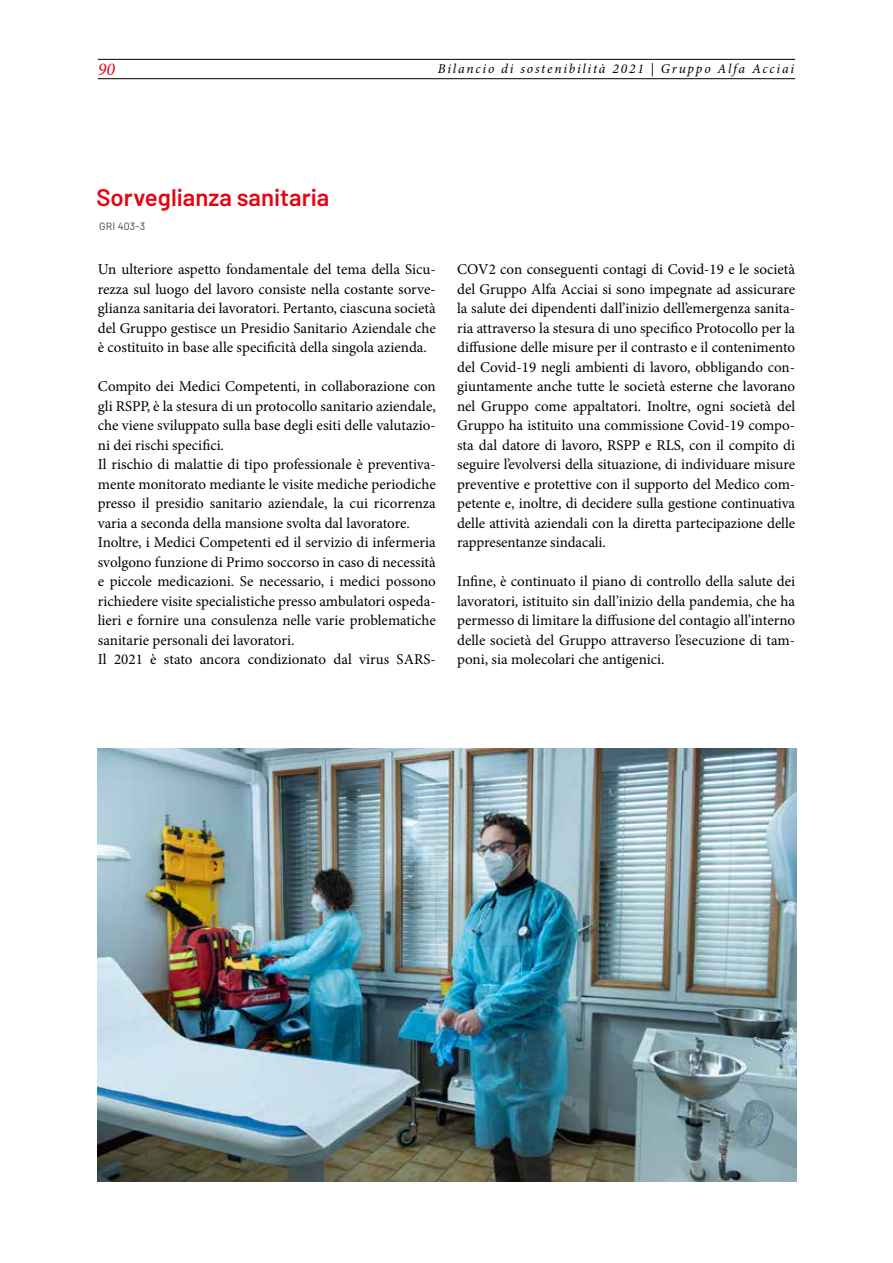
<style>
.page{position:relative;width:893px;height:1263px;background:#fff}
.page>*{position:absolute;margin:0;border:0;box-sizing:border-box;transform-origin:0 0}
.t1{font:600 24px "Barlow";color:#e30613}
.t2{font:italic 18px "Minion Pro";color:#e30613}
.t3{font:15px/19.5px "Minion Pro";color:#000;text-align:justify}
.t4{font:italic 13.5px "Minion Pro";letter-spacing:.13em;color:#000}
.t5{font:10.5px "Barlow";letter-spacing:.02em;color:#3c3c3b}
</style>
<div class="page">
<hr style="left:98px;top:78px;width:697px;height:1px;background:#000">
<hr style="left:98px;top:59px;width:697px;height:1px;background:#000">
<img style="left:98px;top:748px;width:698px;height:433px">
<p class="t2" style="left:98px;top:57px;width:19px">90</p>
<p class="t4" style="left:438px;top:59px;width:358px">Bilancio di sostenibilità 2021 | Gruppo Alfa Acciai</p>
<h1 class="t1" style="left:96px;top:179px;width:234px">Sorveglianza sanitaria</h1>
<p class="t5" style="left:99px;top:219px;width:48px">GRI 403-3</p>
<p class="t3" style="left:98px;top:260px;width:340px">Un ulteriore aspetto fondamentale del tema della Sicu&shy;rezza sul luogo del lavoro consiste nella costante sorve&shy;glianza sanitaria dei lavoratori. Pertanto, ciascuna società del Gruppo gestisce un Presidio Sanitario Aziendale che è costituito in base alle specificità della singola azienda.</p>
<p class="t3" style="left:98px;top:377px;width:340px;text-align:left">Compito dei Medici Competenti, in collaborazione con gli RSPP, è la stesura di un protocollo sanitario aziendale, che viene sviluppato sulla base degli esiti delle valutazio&shy;ni dei rischi specifici.<br>Il rischio di malattie di tipo professionale è preventiva&shy;mente monitorato mediante le visite mediche periodiche presso il presidio sanitario aziendale, la cui ricorrenza varia a seconda della mansione svolta dal lavoratore.<br>Inoltre, i Medici Competenti ed il servizio di infermeria svolgono funzione di Primo soccorso in caso di necessità e piccole medicazioni. Se necessario, i medici possono richiedere visite specialistiche presso ambulatori ospeda&shy;lieri e fornire una consulenza nelle varie problematiche sanitarie personali dei lavoratori.<br>Il 2021 è stato ancora condizionato dal virus SARS-</p>
<p class="t3" style="left:457px;top:260px;width:340px">COV2 con conseguenti contagi di Covid-19 e le società del Gruppo Alfa Acciai si sono impegnate ad assicurare la salute dei dipendenti dall’inizio dell’emergenza sanita&shy;ria attraverso la stesura di uno specifico Protocollo per la diffusione delle misure per il contrasto e il contenimento del Covid-19 negli ambienti di lavoro, obbligando con&shy;giuntamente anche tutte le società esterne che lavorano nel Gruppo come appaltatori. Inoltre, ogni società del Gruppo ha istituito una commissione Covid-19 compo&shy;sta dal datore di lavoro, RSPP e RLS, con il compito di seguire l’evolversi della situazione, di individuare misure preventive e protettive con il supporto del Medico com&shy;petente e, inoltre, di decidere sulla gestione continuativa delle attività aziendali con la diretta partecipazione delle rappresentanze sindacali.</p>
<p class="t3" style="left:457px;top:572px;width:340px">Infine, è continuato il piano di controllo della salute dei lavoratori, istituito sin dall’inizio della pandemia, che ha permesso di limitare la diffusione del contagio all’interno delle società del Gruppo attraverso l’esecuzione di tam&shy;poni, sia molecolari che antigenici.</p>
</div>
